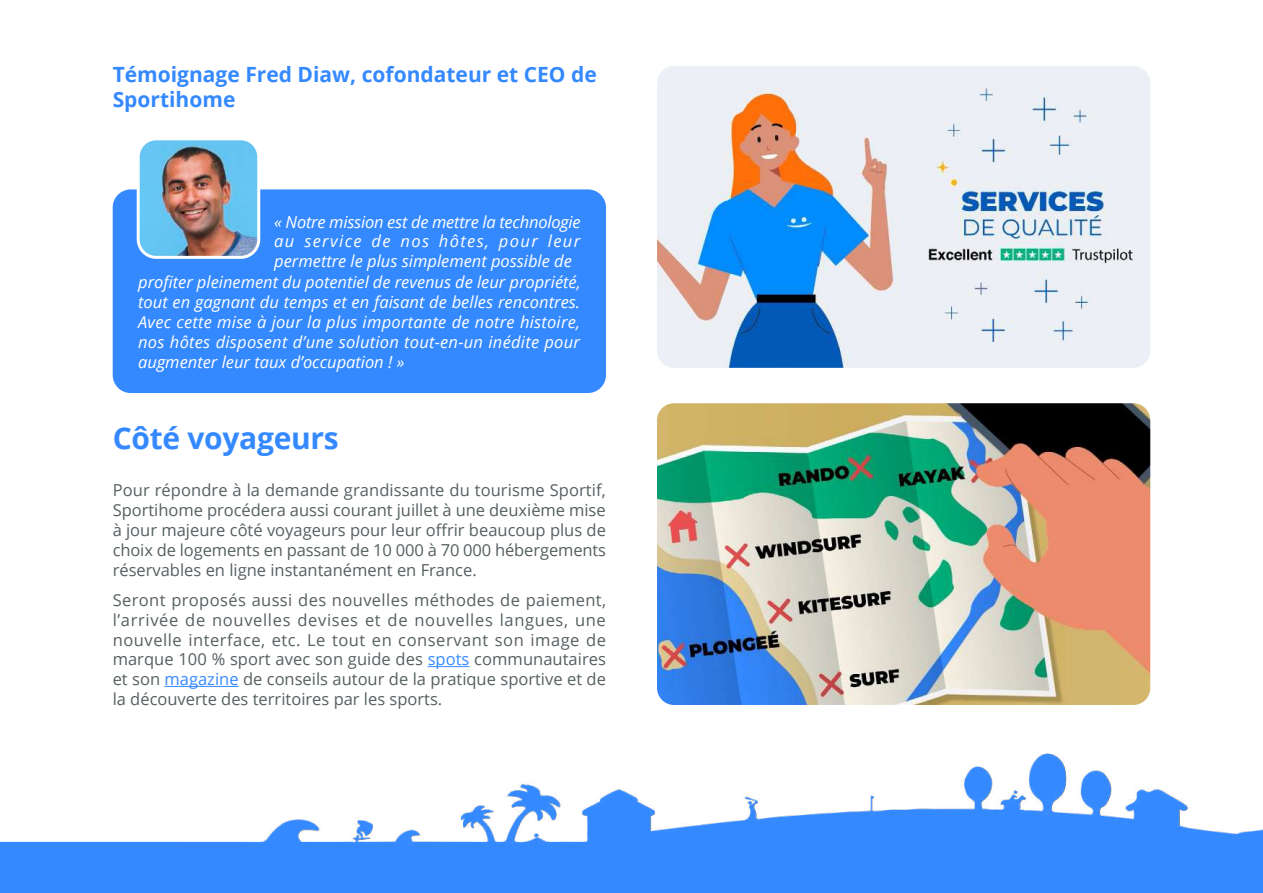
<style>
.page{position:relative;width:1263px;height:893px;background:#fff}
.page>*{position:absolute;margin:0;border:0;box-sizing:border-box;transform-origin:0 0}
.t1{font:700 30px "Open Sans";letter-spacing:-.01em;color:#3589ff}
.t2{font:700 21px/25.2px "Open Sans";color:#3589ff}
.t3{font:16.5px/19.8px "Open Sans";color:#555f61;text-align:justify}
.t4{font:italic 16.5px "Open Sans";letter-spacing:.005em;color:#fff}
.t5{font:italic 16.5px "Open Sans";letter-spacing:-.015em;color:#fff}
.t6{font:italic 16.5px "Open Sans";letter-spacing:.085em;color:#fff}
.s1{color:#3589ff}
</style>
<div class="page">
<img style="left:0;top:753px;width:1263px;height:140px">
<img style="left:657px;top:403px;width:493px;height:302px">
<div style="left:113px;top:189px;width:493px;height:204px;background:#3589ff;border-radius:18px"></div>
<img style="left:138px;top:141px;width:118px;height:114px">
<div style="left:137px;top:137px;width:123px;height:122px;border:3px solid #fff;border-radius:18px"></div>
<hr style="left:428px;top:666px;width:41px;height:1px;background:#3589ff">
<hr style="left:165px;top:686px;width:74px;height:1px;background:#3589ff">
<img style="left:657px;top:66px;width:493px;height:302px">
<p class="t2" style="left:113px;top:61px;width:486px">Témoignage Fred Diaw, cofondateur et CEO de<br>Sportihome</p>
<p class="t5" style="left:274px;top:210px;width:308px">« Notre mission est de mettre la technologie</p>
<p class="t6" style="left:274px;top:230px;width:308px">au service de nos hôtes, pour leur</p>
<p class="t4" style="left:274px;top:250px;width:299px">permettre le plus simplement possible de</p>
<p class="t4" style="left:138px;top:271px;width:444px">profiter pleinement du potentiel de revenus de leur propriété,</p>
<p class="t4" style="left:138px;top:291px;width:443px">tout en gagnant du temps et en faisant de belles rencontres.</p>
<p class="t4" style="left:138px;top:311px;width:443px">Avec cette mise à jour la plus importante de notre histoire,</p>
<p class="t4" style="left:138px;top:330px;width:443px">nos hôtes disposent d’une solution tout-en-un inédite pour</p>
<p class="t4" style="left:138px;top:350px;width:268px">augmenter leur taux d’occupation ! »</p>
<h1 class="t1" style="left:113px;top:417px;width:228px">Côté voyageurs</h1>
<p class="t3" style="left:113px;top:480px;width:495px">Pour répondre à la demande grandissante du tourisme Sportif, Sportihome procédera aussi courant juillet à une deuxième mise à jour majeure côté voyageurs pour leur offrir beaucoup plus de choix de logements en passant de 10 000 à 70 000 hébergements réservables en ligne instantanément en France.</p>
<p class="t3" style="left:113px;top:590px;width:495px">Seront proposés aussi des nouvelles méthodes de paiement, l’arrivée de nouvelles devises et de nouvelles langues, une nouvelle interface, etc. Le tout en conservant son image de marque 100 % sport avec son guide des <span class="s1">spots</span> communautaires et son <span class="s1">magazine</span> de conseils autour de la pratique sportive et de la découverte des territoires par les sports.</p>
</div>
